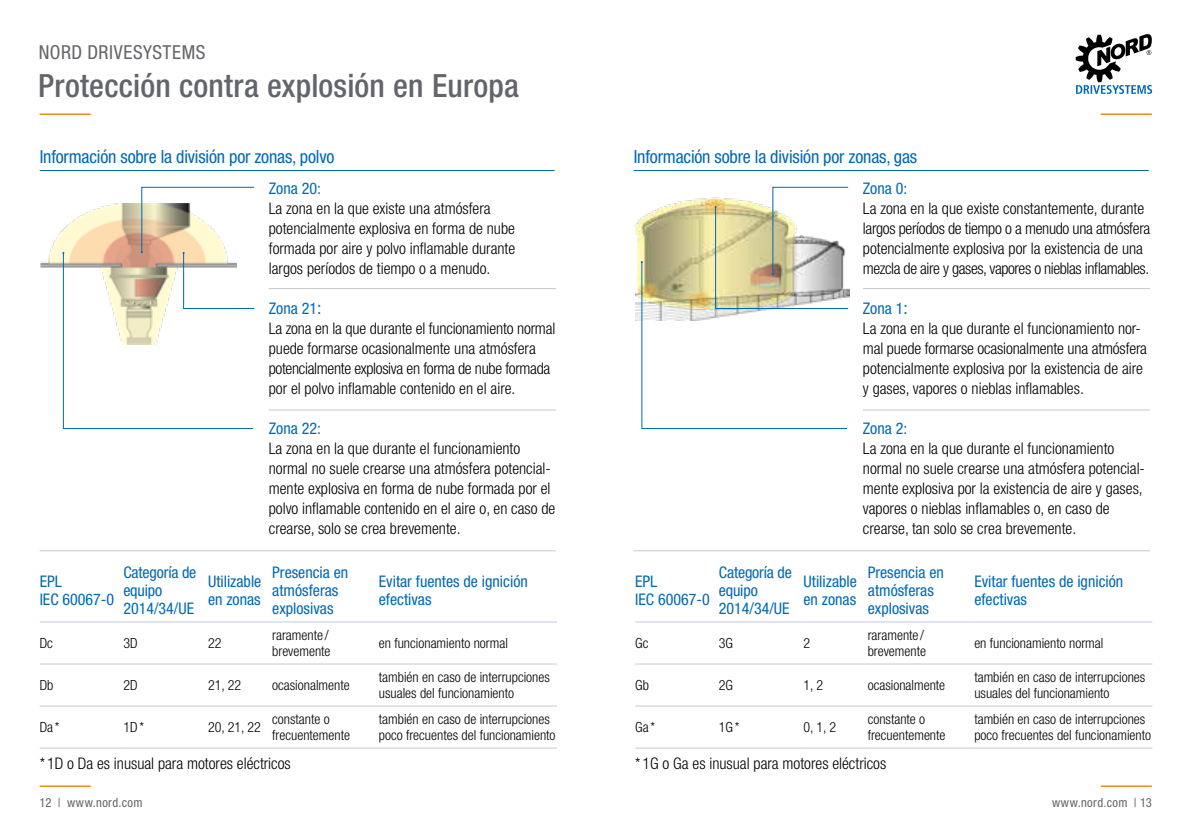
<style>
.page{position:relative;width:1191px;height:840px;background:#fff}
.page>*{position:absolute;margin:0;border:0;box-sizing:border-box;transform-origin:0 0}
.t1{font:500 condensed 32px "Helvetica Neue LT Std";letter-spacing:.005em;color:#63656a}
.t2{font:condensed 19.2px "Helvetica Neue LT Std";letter-spacing:.03em;color:#63656a}
.t3{font:condensed 18px "Helvetica Neue LT Std";letter-spacing:-.01em;color:#0069b4}
.t4{font:300 condensed 16px/20px "Helvetica Neue LT Std";color:#000}
.t5{font:condensed 16px/18px "Helvetica Neue LT Std";color:#0069b4}
.t6{font:300 condensed 14px/16px "Helvetica Neue LT Std";color:#000}
.t7{font:condensed 12.6px "Helvetica Neue LT Std";letter-spacing:.03em;color:#63656a}
.s1{font-weight:400;color:#0069b4}
.s2{font-weight:400;font-size:18px;color:#0069b4}
</style>
<div class="page">
<hr style="left:40px;top:113px;width:51px;height:2px;background:#ef7d00">
<hr style="left:1100px;top:113px;width:51px;height:2px;background:#ef7d00">
<hr style="left:40px;top:785px;width:51px;height:1px;background:#ef7d00">
<hr style="left:1100px;top:785px;width:51px;height:1px;background:#ef7d00">
<svg style="left:1075px;top:34px;width:77px;height:60px"></svg>
<img style="left:635px;top:217px;width:214px;height:103px">
<img style="left:41px;top:230px;width:21px;height:38px">
<hr style="left:40px;top:663px;width:83px;height:1px;background:#cac9cb">
<hr style="left:123px;top:663px;width:85px;height:1px;background:#cac9cb">
<hr style="left:208px;top:663px;width:64px;height:1px;background:#cac9cb">
<hr style="left:272px;top:663px;width:107px;height:1px;background:#cac9cb">
<hr style="left:379px;top:663px;width:178px;height:1px;background:#cac9cb">
<hr style="left:40px;top:705px;width:83px;height:1px;background:#cac9cb">
<hr style="left:123px;top:705px;width:85px;height:1px;background:#cac9cb">
<hr style="left:208px;top:705px;width:64px;height:1px;background:#cac9cb">
<hr style="left:272px;top:705px;width:107px;height:1px;background:#cac9cb">
<hr style="left:379px;top:705px;width:178px;height:1px;background:#cac9cb">
<hr style="left:40px;top:747px;width:83px;height:1px;background:#cac9cb">
<hr style="left:123px;top:747px;width:85px;height:1px;background:#cac9cb">
<hr style="left:208px;top:747px;width:64px;height:1px;background:#cac9cb">
<hr style="left:272px;top:747px;width:107px;height:1px;background:#cac9cb">
<hr style="left:379px;top:747px;width:178px;height:1px;background:#cac9cb">
<hr style="left:40px;top:621px;width:83px;height:1px;background:#bccdeb">
<hr style="left:123px;top:621px;width:85px;height:1px;background:#bccdeb">
<hr style="left:208px;top:621px;width:64px;height:1px;background:#bccdeb">
<hr style="left:272px;top:621px;width:107px;height:1px;background:#bccdeb">
<hr style="left:379px;top:621px;width:178px;height:1px;background:#bccdeb">
<hr style="left:40px;top:170px;width:514px;height:1px;background:#0069b4">
<hr style="left:269px;top:288px;width:287px;height:1px;background:#cac8cb">
<hr style="left:269px;top:409px;width:287px;height:1px;background:#cac8cb">
<hr style="left:40px;top:550px;width:516px;height:1px;background:#cac8cb">
<svg style="left:62px;top:187px;width:192px;height:242px"></svg>
<hr style="left:634px;top:170px;width:514px;height:1px;background:#0069b4">
<hr style="left:863px;top:288px;width:286px;height:1px;background:#cac8cb">
<hr style="left:863px;top:409px;width:286px;height:1px;background:#cac8cb">
<hr style="left:634px;top:550px;width:515px;height:1px;background:#cac8cb">
<svg style="left:641px;top:187px;width:207px;height:242px"></svg>
<hr style="left:635px;top:663px;width:84px;height:1px;background:#cac9cb">
<hr style="left:719px;top:663px;width:84px;height:1px;background:#cac9cb">
<hr style="left:803px;top:663px;width:64px;height:1px;background:#cac9cb">
<hr style="left:867px;top:663px;width:107px;height:1px;background:#cac9cb">
<hr style="left:974px;top:663px;width:178px;height:1px;background:#cac9cb">
<hr style="left:635px;top:705px;width:84px;height:1px;background:#cac9cb">
<hr style="left:719px;top:705px;width:84px;height:1px;background:#cac9cb">
<hr style="left:803px;top:705px;width:64px;height:1px;background:#cac9cb">
<hr style="left:867px;top:705px;width:107px;height:1px;background:#cac9cb">
<hr style="left:974px;top:705px;width:178px;height:1px;background:#cac9cb">
<hr style="left:635px;top:747px;width:84px;height:1px;background:#cac9cb">
<hr style="left:719px;top:747px;width:84px;height:1px;background:#cac9cb">
<hr style="left:803px;top:747px;width:64px;height:1px;background:#cac9cb">
<hr style="left:867px;top:747px;width:107px;height:1px;background:#cac9cb">
<hr style="left:974px;top:747px;width:178px;height:1px;background:#cac9cb">
<hr style="left:635px;top:621px;width:84px;height:1px;background:#bccdeb">
<hr style="left:719px;top:621px;width:84px;height:1px;background:#bccdeb">
<hr style="left:803px;top:621px;width:64px;height:1px;background:#bccdeb">
<hr style="left:867px;top:621px;width:107px;height:1px;background:#bccdeb">
<hr style="left:974px;top:621px;width:178px;height:1px;background:#bccdeb">
<p class="t2" style="left:39px;top:41px;width:168px">NORD DRIVESYSTEMS</p>
<h1 class="t1" style="left:38px;top:66px;width:482px">Protección contra explosión en Europa</h1>
<p class="t3" style="left:40px;top:146px;width:296px">Información sobre la división por zonas, polvo</p>
<p class="t5" style="left:269px;top:179px;width:54px">Zona 20:</p>
<p class="t4" style="left:269px;top:198px;width:248px">La zona en la que existe una atmósfera potencialmente explosiva en forma de nube formada por aire y polvo inflamable durante largos períodos de tiempo o a menudo.</p>
<p class="t4" style="left:269px;top:298px;width:288px"><span class="s1">Zona 21</span><span class="s2">:<br></span>La zona en la que durante el funcionamiento normal puede formarse ocasionalmente una atmósfera potencialmente explosiva en forma de nube formada por el polvo inflamable contenido en el aire.</p>
<p class="t5" style="left:269px;top:419px;width:54px">Zona 22:</p>
<p class="t4" style="left:269px;top:438px;width:288px">La zona en la que durante el funcionamiento normal no suele crearse una atmósfera potencial&shy;mente explosiva en forma de nube formada por el polvo inflamable contenido en el aire o, en caso de crearse, solo se crea brevemente.</p>
<p class="t5" style="left:40px;top:571px;width:76px">EPL<br>IEC 60067-0</p>
<p class="t5" style="left:123px;top:562px;width:75px">Categoría de equipo<br>2014/34/UE</p>
<p class="t5" style="left:208px;top:571px;width:55px">Utilizable en zonas</p>
<p class="t5" style="left:272px;top:562px;width:78px">Presencia en atmósferas explosivas</p>
<p class="t5" style="left:379px;top:571px;width:150px">Evitar fuentes de ignición efectivas</p>
<p class="t6" style="left:40px;top:634px;width:15px">Dc</p>
<p class="t6" style="left:123px;top:634px;width:16px">3D</p>
<p class="t6" style="left:208px;top:634px;width:15px">22</p>
<p class="t6" style="left:272px;top:626px;width:60px">raramente / brevemente</p>
<p class="t6" style="left:379px;top:634px;width:131px">en funcionamiento normal</p>
<p class="t6" style="left:40px;top:676px;width:15px">Db</p>
<p class="t6" style="left:123px;top:676px;width:16px">2D</p>
<p class="t6" style="left:208px;top:676px;width:35px">21, 22</p>
<p class="t6" style="left:272px;top:676px;width:79px">ocasionalmente</p>
<p class="t6" style="left:379px;top:668px;width:172px">también en caso de interrupciones usuales del funcionamiento</p>
<p class="t6" style="left:40px;top:718px;width:21px">Da*</p>
<p class="t6" style="left:123px;top:718px;width:22px">1D*</p>
<p class="t6" style="left:208px;top:718px;width:54px">20, 21, 22</p>
<p class="t6" style="left:272px;top:710px;width:79px">constante o frecuentemente</p>
<p class="t6" style="left:379px;top:710px;width:178px">también en caso de interrupciones poco frecuentes del funcionamiento</p>
<p class="t4" style="left:40px;top:752px;width:253px">* 1D o Da es inusual para motores eléctricos</p>
<p class="t3" style="left:634px;top:146px;width:285px">Información sobre la división por zonas, gas</p>
<p class="t5" style="left:863px;top:179px;width:46px">Zona 0:</p>
<p class="t4" style="left:863px;top:198px;width:289px">La zona en la que existe constantemente, durante largos períodos de tiempo o a menudo una atmósfera potencialmente explosiva por la existencia de una mezcla de aire y gases, vapores o nieblas inflamables.</p>
<p class="t4" style="left:863px;top:298px;width:286px"><span class="s1">Zona 1</span><span class="s2">:<br></span>La zona en la que durante el funcionamiento nor&shy;mal puede formarse ocasionalmente una atmósfera potencialmente explosiva por la existencia de aire y gases, vapores o nieblas inflamables.</p>
<p class="t5" style="left:863px;top:419px;width:46px">Zona 2:</p>
<p class="t4" style="left:863px;top:438px;width:283px">La zona en la que durante el funcionamiento normal no suele crearse una atmósfera potencial&shy;mente explosiva por la existencia de aire y gases, vapores o nieblas inflamables o, en caso de crearse, tan solo se crea brevemente.</p>
<p class="t5" style="left:635px;top:571px;width:76px">EPL<br>IEC 60067-0</p>
<p class="t5" style="left:719px;top:562px;width:75px">Categoría de equipo<br>2014/34/UE</p>
<p class="t5" style="left:803px;top:571px;width:55px">Utilizable en zonas</p>
<p class="t5" style="left:867px;top:562px;width:78px">Presencia en atmósferas explosivas</p>
<p class="t5" style="left:974px;top:571px;width:150px">Evitar fuentes de ignición efectivas</p>
<p class="t6" style="left:635px;top:634px;width:15px">Gc</p>
<p class="t6" style="left:719px;top:634px;width:16px">3G</p>
<p class="t6" style="left:803px;top:634px;width:8px">2</p>
<p class="t6" style="left:867px;top:626px;width:60px">raramente / brevemente</p>
<p class="t6" style="left:974px;top:634px;width:131px">en funcionamiento normal</p>
<p class="t6" style="left:635px;top:676px;width:15px">Gb</p>
<p class="t6" style="left:719px;top:676px;width:16px">2G</p>
<p class="t6" style="left:803px;top:676px;width:21px">1, 2</p>
<p class="t6" style="left:867px;top:676px;width:79px">ocasionalmente</p>
<p class="t6" style="left:974px;top:668px;width:172px">también en caso de interrupciones usuales del funcionamiento</p>
<p class="t6" style="left:635px;top:718px;width:21px">Ga*</p>
<p class="t6" style="left:719px;top:718px;width:22px">1G*</p>
<p class="t6" style="left:803px;top:718px;width:34px">0, 1, 2</p>
<p class="t6" style="left:867px;top:710px;width:79px">constante o frecuentemente</p>
<p class="t6" style="left:974px;top:710px;width:178px">también en caso de interrupciones poco frecuentes del funcionamiento</p>
<p class="t4" style="left:635px;top:752px;width:253px">* 1G o Ga es inusual para motores eléctricos</p>
<p class="t7" style="left:40px;top:795px;width:104px">12 | www.nord.com</p>
<p class="t7" style="left:1052px;top:795px;width:101px">www.nord.com | 13</p>
</div>
